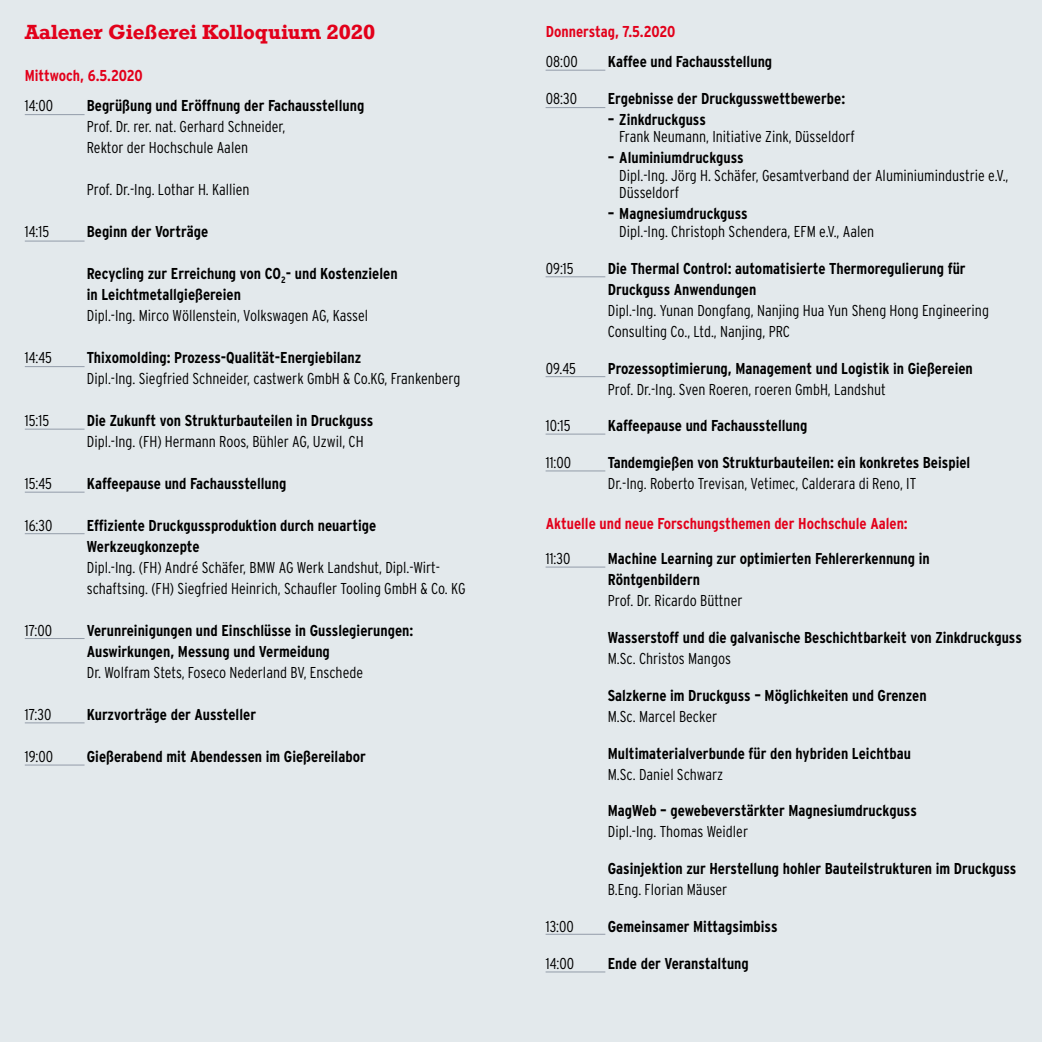
<style>
.page{position:relative;width:1042px;height:1042px;background:#e3e9ec}
.page>*{position:absolute;margin:0;border:0;box-sizing:border-box;transform-origin:0 0}
.t1{font:700 19.25px "Rockwell";letter-spacing:-.01em;color:#e2001a}
.t2{font:700 condensed 15.75px/21px "Interstate";color:#000}
.t3{font:300 condensed 15.75px/21px "Interstate";color:#000}
.t4{font:700 condensed 15.75px "Interstate";color:#e2001a}
</style>
<div class="page">
<hr style="left:25px;top:114px;width:60px;height:1px;background:#939ca9">
<hr style="left:25px;top:241px;width:60px;height:1px;background:#939ca9">
<hr style="left:25px;top:366px;width:60px;height:1px;background:#939ca9">
<hr style="left:25px;top:429px;width:60px;height:1px;background:#939ca9">
<hr style="left:25px;top:492px;width:60px;height:1px;background:#939ca9">
<hr style="left:25px;top:533px;width:60px;height:1px;background:#939ca9">
<hr style="left:25px;top:638px;width:60px;height:1px;background:#939ca9">
<hr style="left:25px;top:722px;width:60px;height:1px;background:#939ca9">
<hr style="left:25px;top:764px;width:60px;height:1px;background:#939ca9">
<hr style="left:545px;top:70px;width:60px;height:1px;background:#939ca9">
<hr style="left:545px;top:107px;width:60px;height:1px;background:#939ca9">
<hr style="left:545px;top:276px;width:60px;height:1px;background:#939ca9">
<hr style="left:545px;top:376px;width:60px;height:1px;background:#939ca9">
<hr style="left:545px;top:434px;width:60px;height:1px;background:#939ca9">
<hr style="left:545px;top:567px;width:60px;height:1px;background:#939ca9">
<hr style="left:545px;top:934px;width:60px;height:1px;background:#939ca9">
<hr style="left:545px;top:971px;width:60px;height:1px;background:#939ca9">
<hr style="left:545px;top:470px;width:60px;height:1px;background:#939ca9">
<p class="t1" style="left:25px;top:20px;width:352px">Aalener Gießerei Kolloquium 2020</p>
<p class="t4" style="left:25px;top:67px;width:119px">Mittwoch, 6.5.2020</p>
<p class="t3" style="left:25px;top:95px;width:30px">14:00</p>
<p class="t2" style="left:87px;top:95px;width:279px">Begrüßung und Eröffnung der Fachausstellung</p>
<p class="t3" style="left:87px;top:116px;width:200px">Prof. Dr. rer. nat. Gerhard Schneider,<br>Rektor der Hochschule Aalen</p>
<p class="t3" style="left:87px;top:179px;width:164px">Prof. Dr.-Ing. Lothar H. Kallien</p>
<p class="t3" style="left:25px;top:221px;width:26px">14:15</p>
<p class="t2" style="left:87px;top:221px;width:123px">Beginn der Vorträge</p>
<p class="t2" style="left:87px;top:263px;width:312px">Recycling zur Erreichung von CO<sub>2</sub>- und Kostenzielen in Leichtmetallgießereien</p>
<p class="t3" style="left:87px;top:305px;width:283px">Dipl.-Ing. Mirco Wöllenstein, Volkswagen AG, Kassel</p>
<p class="t3" style="left:25px;top:347px;width:29px">14:45</p>
<p class="t2" style="left:87px;top:347px;width:276px">Thixomolding: Prozess-Qualität-Energiebilanz</p>
<p class="t3" style="left:87px;top:368px;width:375px">Dipl.-Ing. Siegfried Schneider, castwerk GmbH &amp; Co.KG, Frankenberg</p>
<p class="t3" style="left:25px;top:410px;width:26px">15:15</p>
<p class="t2" style="left:87px;top:410px;width:288px">Die Zukunft von Strukturbauteilen in Druckguss</p>
<p class="t3" style="left:87px;top:431px;width:278px">Dipl.-Ing. (FH) Hermann Roos, Bühler AG, Uzwil, CH</p>
<p class="t3" style="left:25px;top:473px;width:29px">15:45</p>
<p class="t2" style="left:87px;top:473px;width:201px">Kaffeepause und Fachausstellung</p>
<p class="t3" style="left:25px;top:515px;width:29px">16:30</p>
<p class="t2" style="left:87px;top:515px;width:291px">Effiziente Druckgussproduktion durch neuartige<br>Werkzeugkonzepte</p>
<p class="t3" style="left:87px;top:557px;width:380px">Dipl.-Ing. (FH) André Schäfer, BMW AG Werk Landshut, Dipl.-Wirt&shy;schaftsing. (FH) Siegfried Heinrich, Schaufler Tooling GmbH &amp; Co. KG</p>
<p class="t3" style="left:25px;top:620px;width:29px">17:00</p>
<p class="t2" style="left:87px;top:620px;width:328px">Verunreinigungen und Einschlüsse in Gusslegierungen:<br>Auswirkungen, Messung und Vermeidung</p>
<p class="t3" style="left:87px;top:662px;width:278px">Dr. Wolfram Stets, Foseco Nederland BV, Enschede</p>
<p class="t3" style="left:25px;top:704px;width:28px">17:30</p>
<p class="t2" style="left:87px;top:704px;width:171px">Kurzvorträge der Aussteller</p>
<p class="t3" style="left:25px;top:746px;width:30px">19:00</p>
<p class="t2" style="left:87px;top:746px;width:280px">Gießerabend mit Abendessen im Gießereilabor</p>
<p class="t4" style="left:546px;top:23px;width:131px">Donnerstag, 7.5.2020</p>
<p class="t3" style="left:546px;top:51px;width:34px">08:00</p>
<p class="t2" style="left:608px;top:51px;width:166px">Kaffee und Fachausstellung</p>
<p class="t3" style="left:546px;top:88px;width:33px">08:30</p>
<p class="t2" style="left:608px;top:88px;width:239px">Ergebnisse der Druckgusswettbewerbe:</p>
<p class="t2" style="left:608px;top:109px;width:100px">– Zinkdruckguss</p>
<p class="t3" style="left:619px;top:126px;width:237px">Frank Neumann, Initiative Zink, Düsseldorf</p>
<p class="t2" style="left:608px;top:147px;width:137px">– Aluminiumdruckguss</p>
<p class="t3" style="left:619px;top:167px;width:391px;line-height:17.5px">Dipl.-Ing. Jörg H. Schäfer, Gesamtverband der Aluminiumindustrie e.V.,<br>Düsseldorf</p>
<p class="t2" style="left:608px;top:203px;width:141px">– Magnesiumdruckguss</p>
<p class="t3" style="left:619px;top:221px;width:256px">Dipl.-Ing. Christoph Schendera, EFM e.V., Aalen</p>
<p class="t3" style="left:546px;top:258px;width:29px">09:15</p>
<p class="t2" style="left:608px;top:258px;width:359px">Die Thermal Control: automatisierte Thermoregulierung für<br>Druckguss Anwendungen</p>
<p class="t3" style="left:608px;top:299px;width:383px">Dipl.-Ing. Yunan Dongfang, Nanjing Hua Yun Sheng Hong Engineering<br>Consulting Co., Ltd., Nanjing, PRC</p>
<p class="t3" style="left:546px;top:357px;width:32px">09.45</p>
<p class="t2" style="left:608px;top:357px;width:366px">Prozessoptimierung, Management und Logistik in Gießereien</p>
<p class="t3" style="left:608px;top:378px;width:280px">Prof. Dr.-Ing. Sven Roeren, roeren GmbH, Landshut</p>
<p class="t3" style="left:546px;top:415px;width:26px">10:15</p>
<p class="t2" style="left:608px;top:415px;width:201px">Kaffeepause und Fachausstellung</p>
<p class="t3" style="left:546px;top:452px;width:27px">11:00</p>
<p class="t2" style="left:608px;top:452px;width:364px">Tandemgießen von Strukturbauteilen: ein konkretes Beispiel</p>
<p class="t3" style="left:608px;top:473px;width:310px">Dr.-Ing. Roberto Trevisan, Vetimec, Calderara di Reno, IT</p>
<p class="t4" style="left:546px;top:515px;width:363px">Aktuelle und neue Forschungsthemen der Hochschule Aalen:</p>
<p class="t3" style="left:546px;top:548px;width:26px">11:30</p>
<p class="t2" style="left:608px;top:548px;width:323px">Machine Learning zur optimierten Fehlererkennung in<br>Röntgenbildern</p>
<p class="t3" style="left:608px;top:590px;width:136px">Prof. Dr. Ricardo Büttner</p>
<p class="t2" style="left:608px;top:627px;width:415px">Wasserstoff und die galvanische Beschichtbarkeit von Zinkdruckguss</p>
<p class="t3" style="left:608px;top:648px;width:125px">M.Sc. Christos Mangos</p>
<p class="t2" style="left:608px;top:684px;width:320px">Salzkerne im Druckguss – Möglichkeiten und Grenzen</p>
<p class="t3" style="left:608px;top:705px;width:111px">M.Sc. Marcel Becker</p>
<p class="t2" style="left:608px;top:742px;width:305px">Multimaterialverbunde für den hybriden Leichtbau</p>
<p class="t3" style="left:608px;top:763px;width:117px">M.Sc. Daniel Schwarz</p>
<p class="t2" style="left:608px;top:800px;width:310px">MagWeb – gewebeverstärkter Magnesiumdruckguss</p>
<p class="t3" style="left:608px;top:821px;width:142px">Dipl.-Ing. Thomas Weidler</p>
<p class="t2" style="left:608px;top:858px;width:410px">Gasinjektion zur Herstellung hohler Bauteilstrukturen im Druckguss</p>
<p class="t3" style="left:608px;top:879px;width:121px">B.Eng. Florian Mäuser</p>
<p class="t3" style="left:546px;top:915px;width:30px">13:00</p>
<p class="t2" style="left:608px;top:915px;width:171px">Gemeinsamer Mittagsimbiss</p>
<p class="t3" style="left:546px;top:952px;width:30px">14:00</p>
<p class="t2" style="left:608px;top:952px;width:142px">Ende der Veranstaltung</p>
</div>
